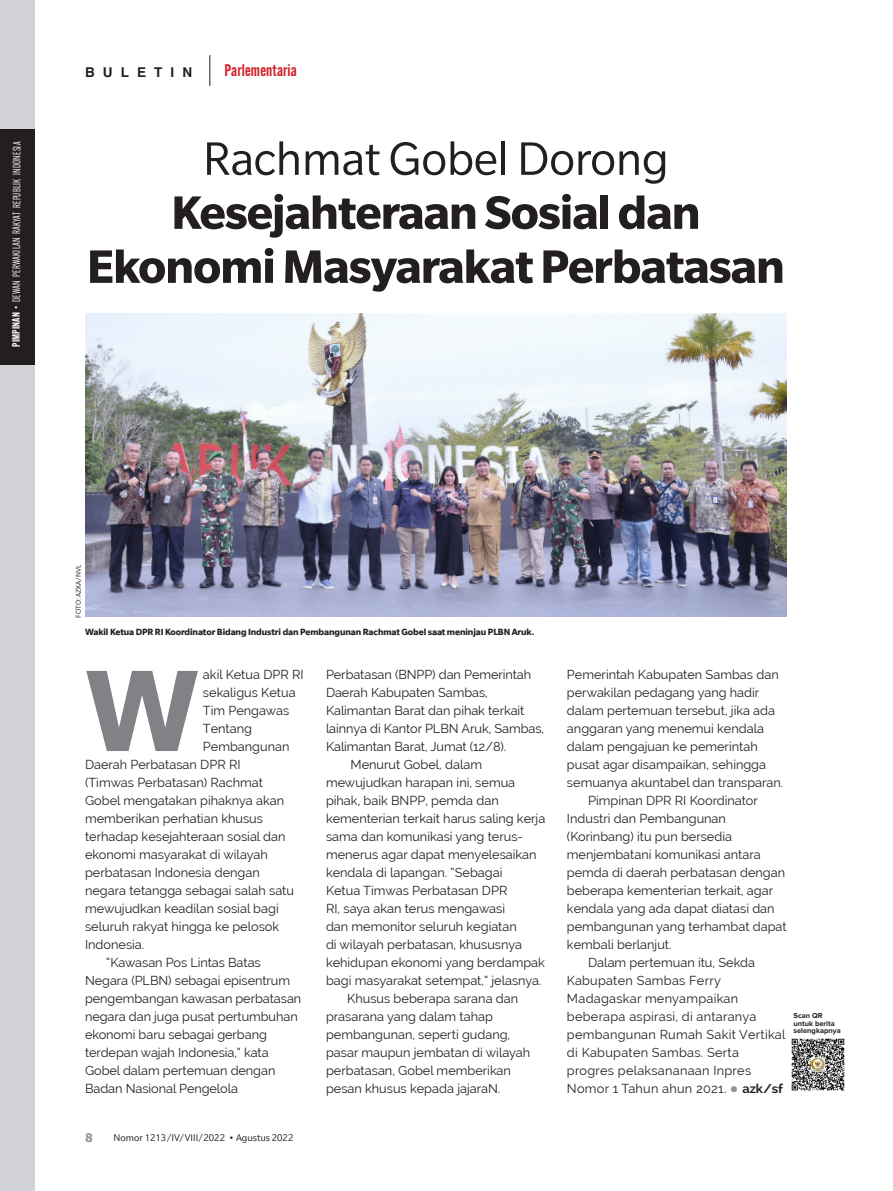
<style>
.page{position:relative;width:893px;height:1191px;background:#fff}
.page>*{position:absolute;margin:0;border:0;box-sizing:border-box;transform-origin:0 0}
.BODY_NEW{font:700 126.15px "Slate";color:#808285}
.JUDUL_NEW{font:700 51px/54px "Slate";letter-spacing:-.02em;color:#231f20;text-align:center}
.t1{font:600 16.5px "Alternate Gothic Cond ATF";letter-spacing:.01em;color:#d1232a}
.t2{font:700 13.5px "Helvetica";letter-spacing:.6em;color:#231f20}
.t3{font:700 13.5px "Slate";color:#939598}
.BODY_NEW-2{font:12.75px/18px "Raleway";color:#231f20}
.BODY_NEW-3{font:12.75px/18px "Raleway";letter-spacing:.02em;color:#231f20}
.t4{font:10.5px "Alternate Gothic Cond ATF";letter-spacing:.015em;color:#fff}
.t5{font:10.5px "Slate";color:#231f20}
.CAPTION_NEW{font:700 9.75px "Slate";letter-spacing:-.01em;color:#231f20}
.t6{font:700 7.5px/7.5px "Proxima Nova";color:#231f20}
.KREDIT_FOTO_NEW{font:7.5px "Slate";color:#231f20}
.s1{font-weight:600}
.s2{font-weight:400}
.s3{color:#939598}
.s4{font-weight:700}
</style>
<div class="page">
<div style="left:0;top:0;width:34px;height:1191px;background:#d0d2d7"></div>
<div style="left:0;top:129px;width:34px;height:236px;background:#231f20"></div>
<hr style="left:892px;top:0;width:1px;height:1191px;background:#d0d2d7">
<hr style="left:892px;top:129px;width:1px;height:236px;background:#231f20">
<img style="left:791px;top:1038px;width:54px;height:53px">
<img style="left:85px;top:313px;width:702px;height:304px">
<hr style="left:210px;top:55px;width:1px;height:31px;background:#231f20">
<p class="t4" style="left:10px;top:347px;width:206px;rotate:-90deg"><span class="s1">PIMPINAN</span> • DEWAN PERWAKILAN RAKYAT REPUBLIK INDONESIA</p>
<p class="t2" style="left:85px;top:63px;width:109px">BULETIN</p>
<p class="t1" style="left:225px;top:60px;width:74px">Parlementaria</p>
<p class="JUDUL_NEW" style="left:87px;top:131px;width:700px"><span class="s2">Rachmat Gobel Dorong<br></span>Kesejahteraan Sosial dan<br>Ekonomi Masyarakat Perbatasan</p>
<p class="KREDIT_FOTO_NEW" style="left:75px;top:617px;width:55px;rotate:-90deg">FOTO: AZKA/NVL</p>
<p class="CAPTION_NEW" style="left:85px;top:626px;width:451px">Wakil Ketua DPR RI Koordinator Bidang Industri dan Pembangunan Rachmat Gobel saat meninjau PLBN Aruk.</p>
<p class="BODY_NEW" style="left:85px;top:641px;width:116px">W</p>
<p class="BODY_NEW-2" style="left:203px;top:665px;width:102px">akil Ketua DPR RI</p>
<p class="BODY_NEW-2" style="left:203px;top:683px;width:94px">sekaligus Ketua</p>
<p class="BODY_NEW-2" style="left:203px;top:701px;width:88px">Tim Pengawas</p>
<p class="BODY_NEW-2" style="left:203px;top:719px;width:51px">Tentang</p>
<p class="BODY_NEW-2" style="left:203px;top:737px;width:88px">Pembangunan</p>
<p class="BODY_NEW-2" style="left:85px;top:755px;width:157px">Daerah Perbatasan DPR RI</p>
<p class="BODY_NEW-2" style="left:85px;top:773px;width:179px">(Timwas Perbatasan) Rachmat</p>
<p class="BODY_NEW-2" style="left:85px;top:791px;width:201px">Gobel mengatakan pihaknya akan</p>
<p class="BODY_NEW-2" style="left:85px;top:809px;width:179px">memberikan perhatian khusus</p>
<p class="BODY_NEW-2" style="left:85px;top:827px;width:202px">terhadap kesejahteraan sosial dan</p>
<p class="BODY_NEW-2" style="left:85px;top:845px;width:184px">ekonomi masyarakat di wilayah</p>
<p class="BODY_NEW-2" style="left:85px;top:863px;width:176px">perbatasan Indonesia dengan</p>
<p class="BODY_NEW-2" style="left:85px;top:881px;width:210px">negara tetangga sebagai salah satu</p>
<p class="BODY_NEW-2" style="left:85px;top:899px;width:195px">mewujudkan keadilan sosial bagi</p>
<p class="BODY_NEW-2" style="left:85px;top:917px;width:196px">seluruh rakyat hingga ke pelosok</p>
<p class="BODY_NEW-2" style="left:85px;top:935px;width:61px">Indonesia.</p>
<p class="BODY_NEW-2" style="left:85px;top:953px;width:218px;text-indent:21px">“Kawasan Pos Lintas Batas<br>Negara (PLBN) sebagai episentrum pengembangan kawasan perbatasan negara dan juga pusat pertumbuhan ekonomi baru sebagai gerbang terdepan wajah Indonesia,” kata<br>Gobel dalam pertemuan dengan<br>Badan Nasional Pengelola</p>
<p class="t3" style="left:85px;top:1130px;width:9px">8</p>
<p class="t5" style="left:114px;top:1132px;width:181px">Nomor 1213/IV/VIII/2022 • Agustus 2022</p>
<p class="BODY_NEW-2" style="left:326px;top:665px;width:220px">Perbatasan (BNPP) dan Pemerintah Daerah Kabupaten Sambas, Kalimantan Barat dan pihak terkait lainnya di Kantor PLBN Aruk, Sambas, Kalimantan Barat, Jumat (12/8).</p>
<p class="BODY_NEW-2" style="left:326px;top:755px;width:221px;text-indent:25px">Menurut Gobel, dalam mewujudkan harapan ini, semua pihak, baik BNPP, pemda dan kementerian terkait harus saling kerja sama dan komunikasi yang terus&shy;menerus agar dapat menyelesaikan kendala di lapangan. “Sebagai<br>Ketua Timwas Perbatasan DPR<br>RI, saya akan terus mengawasi<br>dan memonitor seluruh kegiatan<br>di wilayah perbatasan, khususnya kehidupan ekonomi yang berdampak bagi masyarakat setempat,” jelasnya.</p>
<p class="BODY_NEW-2" style="left:326px;top:989px;width:206px;text-indent:21px">Khusus beberapa sarana dan prasarana yang dalam tahap pembangunan, seperti gudang, pasar maupun jembatan di wilayah perbatasan, Gobel memberikan pesan khusus kepada jajaraN.</p>
<p class="BODY_NEW-2" style="left:567px;top:665px;width:218px">Pemerintah Kabupaten Sambas dan perwakilan pedagang yang hadir dalam pertemuan tersebut, jika ada anggaran yang menemui kendala dalam pengajuan ke pemerintah pusat agar disampaikan, sehingga semuanya akuntabel dan transparan.</p>
<p class="BODY_NEW-2" style="left:567px;top:791px;width:221px;text-indent:21px">Pimpinan DPR RI Koordinator<br>Industri dan Pembangunan (Korinbang) itu pun bersedia menjembatani komunikasi antara pemda di daerah perbatasan dengan beberapa kementerian terkait, agar kendala yang ada dapat diatasi dan pembangunan yang terhambat dapat kembali berlanjut.</p>
<p class="BODY_NEW-3" style="left:567px;top:953px;width:220px;text-indent:21px">Dalam pertemuan itu, Sekda<br>Kabupaten Sambas Ferry<br>Madagaskar menyampaikan beberapa aspirasi, di antaranya pembangunan Rumah Sakit Vertikal di Kabupaten Sambas. Serta progres pelaksananaan Inpres<br>Nomor 1 Tahun ahun 2021. <span class="s3">●</span> <span class="s4">azk/sf</span></p>
<p class="t6" style="left:793px;top:1012px;width:31px">Scan QR</p>
<p class="t6" style="left:793px;top:1019px;width:49px">untuk berita selengkapnya</p>
</div>
